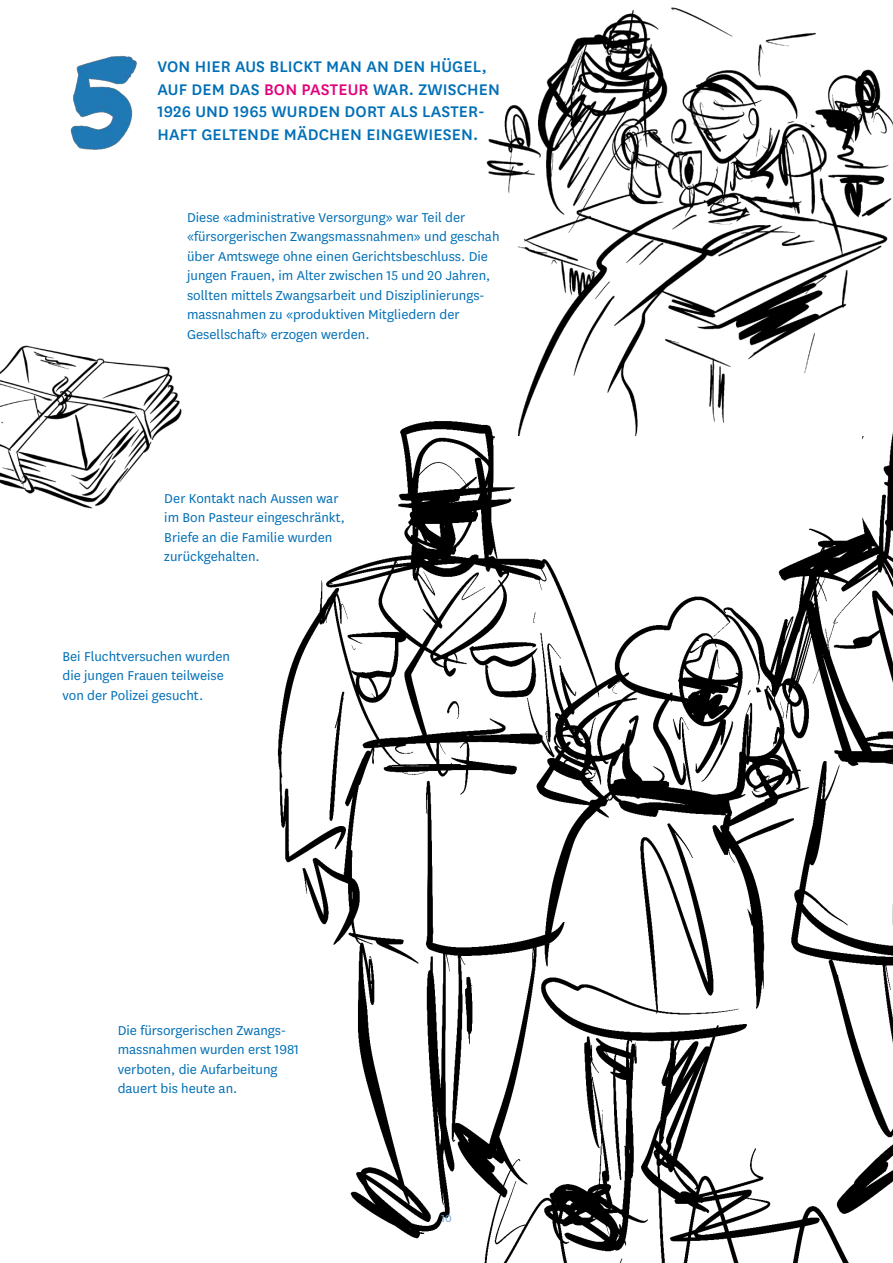
<style>
.page{position:relative;width:893px;height:1263px;background:#fff}
.page>*{position:absolute;margin:0;border:0;box-sizing:border-box;transform-origin:0 0}
.t1{font:500 18px/22.5px "National Uni Fr";letter-spacing:.01em;color:#006fb7}
.t2{font:15px/19.5px "National Uni Fr";color:#006fb7}
.t3{font:12px "National Uni Fr";color:#6ea2d2}
.s1{color:#e2007a}
</style>
<div class="page">
<img style="left:486px;top:7px;width:407px;height:401px">
<img style="left:0;top:345px;width:182px;height:164px">
<img style="left:277px;top:408px;width:616px;height:855px">
<img style="left:70px;top:56px;width:67px;height:94px">
<p class="t1" style="left:157px;top:54px;width:344px">VON HIER AUS BLICKT MAN AN DEN HÜGEL, AUF DEM DAS <span class="s1">BON PASTEUR</span> WAR. ZWISCHEN 1926 UND 1965 WURDEN DORT ALS LASTER-HAFT GELTENDE MÄDCHEN EINGEWIESEN.</p>
<p class="t2" style="left:187px;top:207px;width:314px">Diese «administrative Versorgung» war Teil der «fürsorgerischen Zwangsmassnahmen» und geschah über Amtswege ohne einen Gerichtsbeschluss. Die jungen Frauen, im Alter zwischen 15 und 20 Jahren, sollten mittels Zwangsarbeit und Disziplinierungs&shy;massnahmen zu «produktiven Mitgliedern der Gesellschaft» erzogen werden.</p>
<p class="t2" style="left:164px;top:488px;width:182px">Der Kontakt nach Aussen war im Bon Pasteur eingeschränkt,<br>Briefe an die Familie wurden zurückgehalten.</p>
<p class="t2" style="left:62px;top:646px;width:169px">Bei Fluchtversuchen wurden die jungen Frauen teilweise von der Polizei gesucht.</p>
<p class="t2" style="left:118px;top:1020px;width:183px">Die fürsorgerischen Zwangs&shy;massnahmen wurden erst 1981 verboten, die Aufarbeitung dauert bis heute an.</p>
<p class="t3" style="left:441px;top:1210px;width:12px">10</p>
</div>
